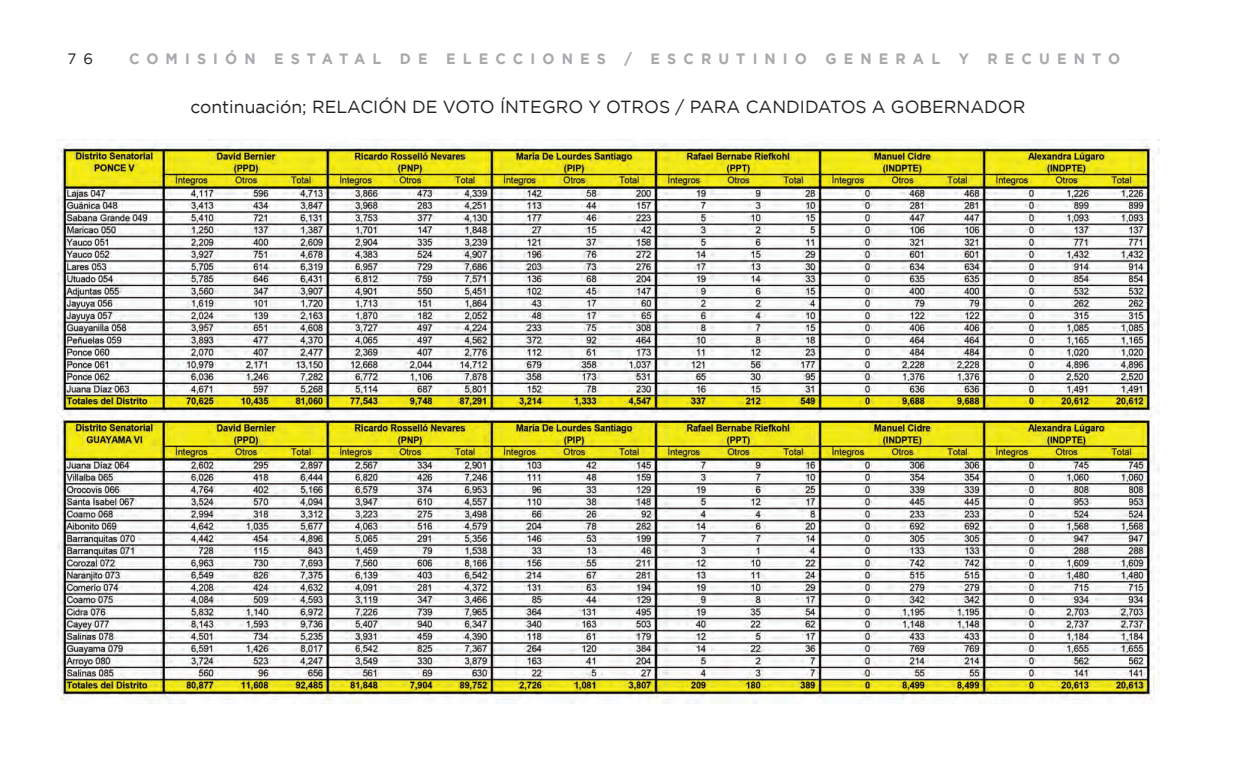
<style>
.page{position:relative;width:1260px;height:765px;background:#fff}
.page>*{position:absolute;margin:0;border:0;box-sizing:border-box;transform-origin:0 0}
.t1{font:17.5px "Gotham";color:#231f20}
.t2{font:700 15px "Gotham";letter-spacing:.5em;color:#a8a9ad;scale:.95 1}
.t3{font:15px "Gotham";color:#231f20}
</style>
<div class="page">
<img style="left:57px;top:140px;width:1103px;height:563px">
<p class="t3" style="left:68px;top:50px;width:27px">7 6</p>
<p class="t2" style="left:129px;top:50px;width:1045px">COMISIÓN ESTATAL DE ELECCIONES / ESCRUTINIO GENERAL Y RECUENTO</p>
<p class="t1" style="left:190px;top:97px;width:837px">continuación; RELACIÓN DE VOTO ÍNTEGRO Y OTROS / PARA CANDIDATOS A GOBERNADOR</p>
</div>
